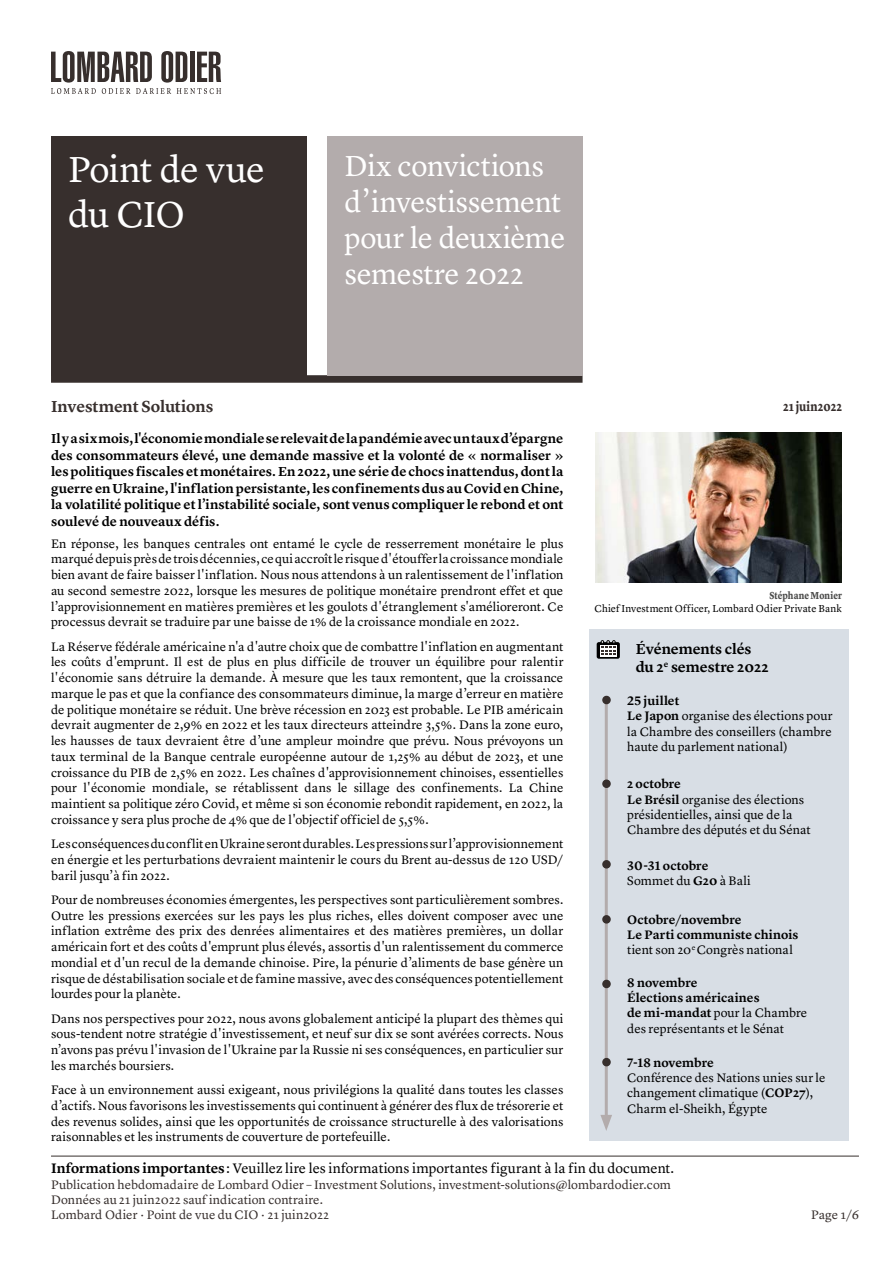
<style>
.page{position:relative;width:893px;height:1263px;background:#fff}
.page>*{position:absolute;margin:0;border:0;box-sizing:border-box;transform-origin:0 0}
.t1{font:37.5px/45px "Lyon Text";letter-spacing:-.02em;color:#fff}
.t2{font:30px/36px "Lyon Text";letter-spacing:-.015em;color:#fff}
.t3{font:600 16.5px "Lyon Text";letter-spacing:-.01em;color:#372f2d}
.t4{font:600 15px/18px "Lyon Text";letter-spacing:-.005em;color:#000}
.t5{font:14.25px "Lyon Text";letter-spacing:.005em;color:#000}
.t6{font:600 13.5px/16.5px "Lyon Text";letter-spacing:-.005em;color:#000;text-align:justify}
.t7{font:700 13.5px "Lyon Text";letter-spacing:.01em;color:#372f2d;scale:.82 1}
.t8{font:12.75px/15.8px "Lyon Text";letter-spacing:.005em;color:#000;text-align:justify}
.t9{font:12.75px/15.3px "Lyon Text";letter-spacing:.005em;color:#372f2d}
.t10{font:600 12.75px/15.3px "Lyon Text";letter-spacing:.005em;color:#000}
.t11{font:10.5px "Lyon Text";letter-spacing:.005em;color:#000}
.t12{font:700 10.5px "Lyon Text";letter-spacing:.005em;color:#4a4a49;scale:.82 1}
.s1{font-weight:600}
.s2{font-weight:400}
</style>
<div class="page">
<svg style="left:51px;top:51px;width:170px;height:43px"></svg>
<div style="left:51px;top:375px;width:532px;height:8px;background:#372f2d"></div>
<hr style="left:51px;top:1156px;width:808px;height:1px;background:#372f2d">
<div style="left:51px;top:136px;width:255px;height:239px;background:#372f2d"></div>
<div style="left:327px;top:136px;width:256px;height:240px;background:#b3acac"></div>
<img style="left:595px;top:433px;width:247px;height:150px">
<div style="left:589px;top:630px;width:259px;height:511px;background:#d8dee5"></div>
<hr style="left:605px;top:697px;width:3px;height:423px;background:#b3acac">
<svg style="left:600px;top:1115px;width:12px;height:16px"></svg>
<div style="left:603px;top:696px;width:7px;height:7px;background:#372f2d;border-radius:50%"></div>
<div style="left:602px;top:696px;width:9px;height:8px;border:2px solid #372f2d;border-radius:50%"></div>
<div style="left:603px;top:780px;width:7px;height:7px;background:#372f2d;border-radius:50%"></div>
<div style="left:602px;top:779px;width:9px;height:9px;border:2px solid #372f2d;border-radius:50%"></div>
<div style="left:603px;top:861px;width:7px;height:7px;background:#372f2d;border-radius:50%"></div>
<div style="left:602px;top:860px;width:9px;height:8px;border:2px solid #372f2d;border-radius:50%"></div>
<div style="left:603px;top:916px;width:7px;height:7px;background:#372f2d;border-radius:50%"></div>
<div style="left:602px;top:915px;width:9px;height:8px;border:2px solid #372f2d;border-radius:50%"></div>
<div style="left:603px;top:980px;width:7px;height:7px;background:#372f2d;border-radius:50%"></div>
<div style="left:602px;top:980px;width:9px;height:8px;border:2px solid #372f2d;border-radius:50%"></div>
<div style="left:603px;top:1059px;width:7px;height:7px;background:#372f2d;border-radius:50%"></div>
<div style="left:602px;top:1058px;width:9px;height:8px;border:2px solid #372f2d;border-radius:50%"></div>
<svg style="left:597px;top:642px;width:23px;height:17px"></svg>
<svg style="left:600px;top:645px;width:17px;height:11px"></svg>
<svg style="left:601px;top:640px;width:14px;height:15px"></svg>
<h1 class="t1" style="left:68px;top:143px;width:198px">Point de vue du CIO</h1>
<h2 class="t2" style="left:344px;top:146px;width:223px">Dix convictions d’investissement pour le deuxième semestre 2022</h2>
<p class="t3" style="left:51px;top:393px;width:164px">Investment Solutions</p>
<p class="t6" style="left:51px;top:429px;width:514px">Il y a six mois, l'économie mondiale se relevait de la pandémie avec un taux d’épargne des consommateurs élevé, une demande massive et la volonté de « normaliser » les politiques fiscales et monétaires. En 2022, une série de chocs inattendus, dont la guerre en Ukraine, l'inflation persistante, les confinements dus au Covid en Chine, la volatilité politique et l’instabilité sociale, sont venus compliquer le rebond et ont soulevé de nouveaux défis.</p>
<p class="t8" style="left:51px;top:534px;width:514px">En réponse, les banques centrales ont entamé le cycle de resserrement monétaire le plus marqué depuis près de trois décennies, ce qui accroît le risque d'étouffer la croissance mondiale bien avant de faire baisser l'inflation. Nous nous attendons à un ralentissement de l'inflation au second semestre 2022, lorsque les mesures de politique monétaire prendront effet et que l’approvisionnement en matières premières et les goulots d'étranglement s'amélioreront. Ce processus devrait se traduire par une baisse de 1% de la croissance mondiale en 2022.</p>
<p class="t8" style="left:51px;top:637px;width:514px">La Réserve fédérale américaine n'a d'autre choix que de combattre l'inflation en augmentant les coûts d'emprunt. Il est de plus en plus difficile de trouver un équilibre pour ralentir l'économie sans détruire la demande. À mesure que les taux remontent, que la croissance marque le pas et que la confiance des consommateurs diminue, la marge d’erreur en matière de politique monétaire se réduit. Une brève récession en 2023 est probable. Le PIB américain devrait augmenter de 2,9% en 2022 et les taux directeurs atteindre 3,5%. Dans la zone euro, les hausses de taux devraient être d’une ampleur moindre que prévu. Nous prévoyons un taux terminal de la Banque centrale européenne autour de 1,25% au début de 2023, et une croissance du PIB de 2,5% en 2022. Les chaînes d'approvisionnement chinoises, essentielles pour l'économie mondiale, se rétablissent dans le sillage des confinements. La Chine maintient sa politique zéro Covid, et même si son économie rebondit rapidement, en 2022, la croissance y sera plus proche de 4% que de l'objectif officiel de 5,5%.</p>
<p class="t8" style="left:51px;top:835px;width:514px">Les conséquences du conflit en Ukraine seront durables. Les pressions sur l’approvisionnement en énergie et les perturbations devraient maintenir le cours du Brent au-dessus de 120 USD/ baril jusqu’à fin 2022.</p>
<p class="t8" style="left:51px;top:891px;width:514px">Pour de nombreuses économies émergentes, les perspectives sont particulièrement sombres.<br>Outre les pressions exercées sur les pays les plus riches, elles doivent composer avec une inflation extrême des prix des denrées alimentaires et des matières premières, un dollar américain fort et des coûts d'emprunt plus élevés, assortis d'un ralentissement du commerce mondial et d'un recul de la demande chinoise. Pire, la pénurie d’aliments de base génère un risque de déstabilisation sociale et de famine massive, avec des conséquences potentiellement lourdes pour la planète.</p>
<p class="t8" style="left:51px;top:1009px;width:514px">Dans nos perspectives pour 2022, nous avons globalement anticipé la plupart des thèmes qui sous-tendent notre stratégie d'investissement, et neuf sur dix se sont avérées corrects. Nous n’avons pas prévu l'invasion de l'Ukraine par la Russie ni ses conséquences, en particulier sur les marchés boursiers.</p>
<p class="t8" style="left:51px;top:1081px;width:514px">Face à un environnement aussi exigeant, nous privilégions la qualité dans toutes les classes d’actifs. Nous favorisons les investissements qui continuent à générer des flux de trésorerie et des revenus solides, ainsi que les opportunités de croissance structurelle à des valorisations raisonnables et les instruments de couverture de portefeuille.</p>
<p class="t7" style="left:783px;top:396px;width:73px">21 juin2022</p>
<p class="t12" style="left:769px;top:587px;width:90px">Stéphane Monier</p>
<p class="t11" style="left:595px;top:601px;width:249px">Chief Investment Officer, Lombard Odier Private Bank</p>
<p class="t4" style="left:636px;top:638px;width:134px">Événements clés du 2<sup>e</sup> semestre 2022</p>
<p class="t8" style="left:627px;top:692px;width:207px;line-height:15.3px;text-align:left"><span class="s1">25 juillet<br>Le Japon</span> organise des élections pour la Chambre des conseillers (chambre haute du parlement national)</p>
<p class="t8" style="left:627px;top:775px;width:185px;line-height:15.3px;text-align:left"><span class="s1">2 octobre<br>Le Brésil</span> organise des élections présidentielles, ainsi que de la<br>Chambre des députés et du Sénat</p>
<p class="t10" style="left:627px;top:857px;width:125px">30-31 octobre<br><span class="s2">Sommet du</span> G20 <span class="s2">à Bali</span></p>
<p class="t10" style="left:627px;top:911px;width:173px">Octobre/novembre<br>Le Parti communiste chinois <span class="s2">tient son 20</span><sup>e</sup> <span class="s2">Congrès national</span></p>
<p class="t10" style="left:627px;top:974px;width:182px">8 novembre<br>Élections américaines<br>de mi-mandat <span class="s2">pour la Chambre des représentants et le Sénat</span></p>
<p class="t10" style="left:627px;top:1054px;width:88px">7-18 novembre</p>
<p class="t8" style="left:627px;top:1069px;width:200px;line-height:15.3px;text-align:left">Conférence des Nations unies sur le changement climatique (<span class="s1">COP27</span>),<br>Charm el-Sheikh, Égypte</p>
<p class="t5" style="left:51px;top:1157px;width:625px"><span class="s1">Informations importantes</span> : Veuillez lire les informations importantes figurant à la fin du document.</p>
<p class="t9" style="left:51px;top:1175px;width:621px">Publication hebdomadaire de Lombard Odier – Investment Solutions, investment-solutions@lombardodier.com<br>Données au 21 juin2022 sauf indication contraire.<br>Lombard Odier · Point de vue du CIO · 21 juin2022</p>
<p class="t9" style="left:811px;top:1206px;width:49px">Page 1/6</p>
</div>
